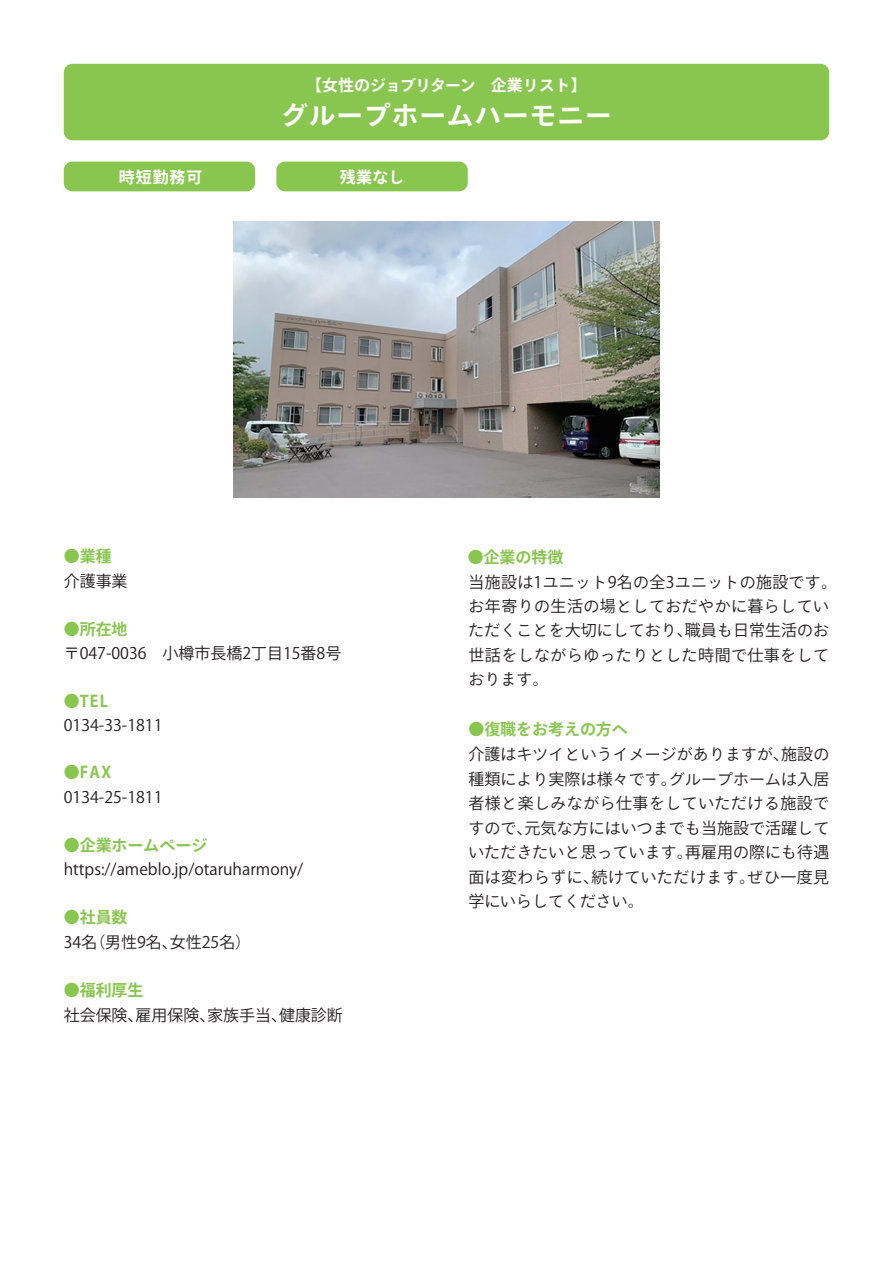
<style>
.page{position:relative;width:893px;height:1263px;background:#fff}
.page>*{position:absolute;margin:0;border:0;box-sizing:border-box;transform-origin:0 0}
.t1{font:700 26.55px "Ryo Gothic Plus N";letter-spacing:.04em;color:#fff}
.t2{font:15.9px/24.5px "Ryo Gothic Plus N";letter-spacing:.005em;color:#231f20}
.t3{font:700 15.9px "Ryo Gothic Plus N";color:#89c650}
.t4{font:700 15.9px "Ryo Gothic Plus N";color:#fff}
</style>
<div class="page">
<div style="left:64px;top:64px;width:765px;height:76px;background:#89c650;border-radius:9px"></div>
<img style="left:234px;top:221px;width:425px;height:276px">
<div style="left:64px;top:162px;width:191px;height:29px;background:#89c650;border-radius:9px"></div>
<div style="left:276px;top:162px;width:192px;height:29px;background:#89c650;border-radius:9px"></div>
<p class="t4" style="left:306px;top:75px;width:282px">【女性のジョブリターン　企業リスト】</p>
<h1 class="t1" style="left:281px;top:98px;width:332px">グループホームハーモニー</h1>
<p class="t4" style="left:119px;top:166px;width:85px">時短勤務可</p>
<p class="t4" style="left:340px;top:166px;width:66px">残業なし</p>
<p class="t3" style="left:64px;top:546px;width:49px">●業種</p>
<p class="t2" style="left:64px;top:569px;width:65px">介護事業</p>
<p class="t3" style="left:64px;top:619px;width:65px">●所在地</p>
<p class="t2" style="left:64px;top:642px;width:279px">〒047-0036　小樽市長橋2丁目15番8号</p>
<p class="t3" style="left:64px;top:691px;width:46px">●TEL</p>
<p class="t2" style="left:64px;top:714px;width:100px">0134-33-1811</p>
<p class="t3" style="left:64px;top:762px;width:49px">●FAX</p>
<p class="t2" style="left:64px;top:785px;width:100px">0134-25-1811</p>
<p class="t3" style="left:64px;top:834px;width:145px">●企業ホームページ</p>
<p class="t2" style="left:64px;top:858px;width:241px">https://ameblo.jp/otaruharmony/</p>
<p class="t3" style="left:64px;top:907px;width:65px">●社員数</p>
<p class="t2" style="left:64px;top:930px;width:189px">34名（男性9名、女性25名）</p>
<p class="t3" style="left:64px;top:980px;width:81px">●福利厚生</p>
<p class="t2" style="left:64px;top:1003px;width:281px">社会保険、雇用保険、家族手当、健康診断</p>
<p class="t3" style="left:468px;top:546px;width:97px">●企業の特徴</p>
<p class="t2" style="left:469px;top:570px;width:370px">当施設は1ユニット9名の全3ユニットの施設です。お年寄りの生活の場としておだやかに暮らしていただくことを大切にしており、職員も日常生活のお世話をしながらゆったりとした時間で仕事をしております。</p>
<p class="t3" style="left:468px;top:719px;width:161px">●復職をお考えの方へ</p>
<p class="t2" style="left:468px;top:743px;width:362px;text-align:justify">介護はキツイというイメージがありますが、施設の種類により実際は様々です。グループホームは入居者様と楽しみながら仕事をしていただける施設ですので、元気な方にはいつまでも当施設で活躍していただきたいと思っています。再雇用の際にも待遇面は変わらずに、続けていただけます。ぜひ一度見学にいらしてください。</p>
</div>
